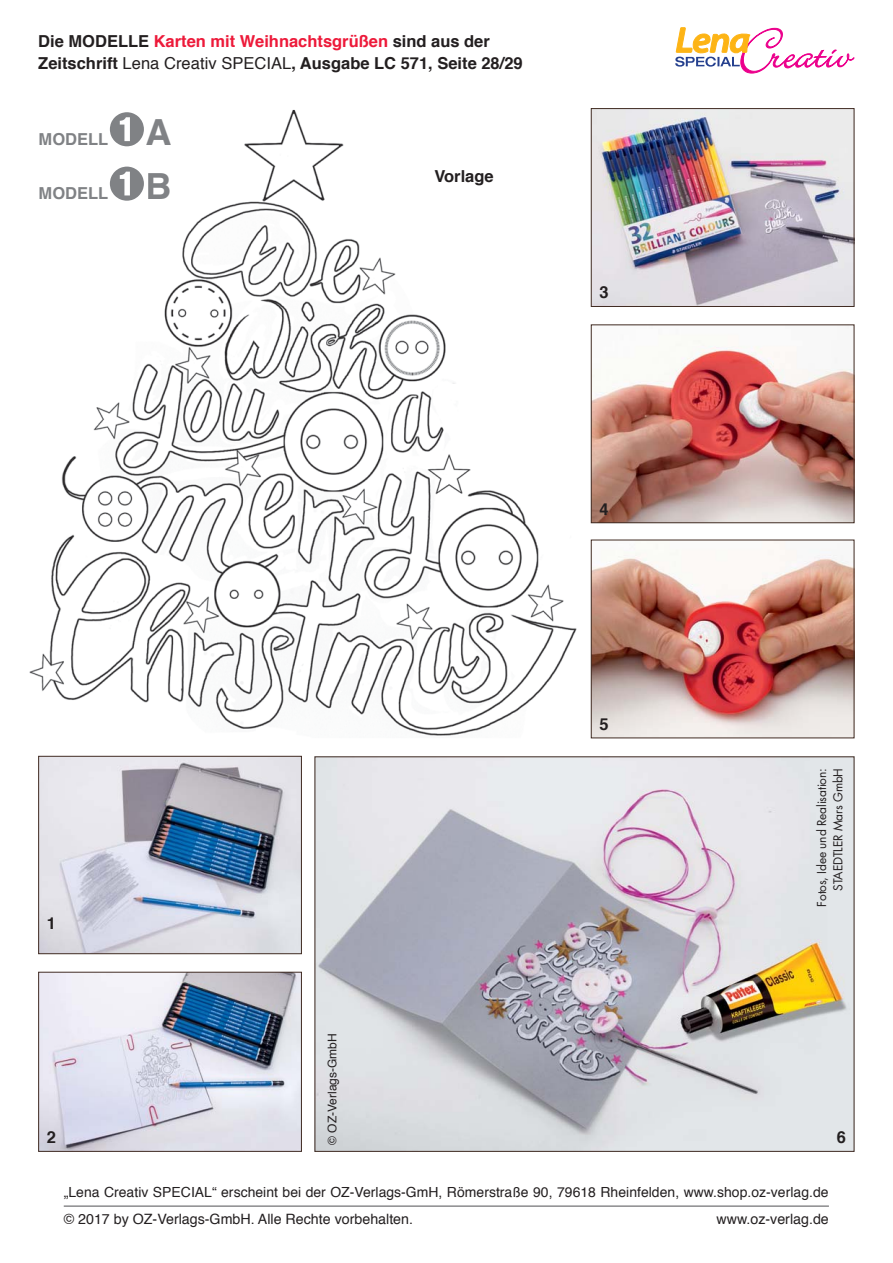
<style>
.page{position:relative;width:893px;height:1263px;background:#fff}
.page>*{position:absolute;margin:0;border:0;box-sizing:border-box;transform-origin:0 0}
.t1{font:700 16.5px/22.5px "Helvetica";color:#231f20}
.t2{font:700 16.5px "Helvetica";color:#808285}
.t3{font:14.25px "Helvetica";color:#231f20}
.t4{font:13.95px "Helvetica";letter-spacing:.005em;color:#231f20}
.t5{font:12px/16.5px "Futura Std";letter-spacing:-.015em;color:#231f20;text-align:right}
.t6{font:12px "Helvetica";color:#231f20}
.s1{color:#ed1a3a}
.s2{font-weight:400}
.s3{font-size:36px}
</style>
<div class="page">
<img style="left:29px;top:110px;width:592px;height:628px">
<img style="left:40px;top:132px;width:68px;height:13px">
<img style="left:110px;top:112px;width:34px;height:34px">
<img style="left:146px;top:119px;width:25px;height:26px">
<img style="left:40px;top:187px;width:68px;height:12px">
<img style="left:110px;top:167px;width:34px;height:34px">
<img style="left:148px;top:173px;width:22px;height:26px">
<img style="left:593px;top:110px;width:259px;height:195px">
<div style="left:591px;top:108px;width:263px;height:199px;border:1px solid #412c23"></div>
<img style="left:317px;top:758px;width:535px;height:392px">
<img style="left:593px;top:326px;width:259px;height:195px">
<div style="left:591px;top:324px;width:263px;height:199px;border:1px solid #412c23"></div>
<img style="left:593px;top:542px;width:259px;height:194px">
<img style="left:40px;top:758px;width:260px;height:194px">
<div style="left:38px;top:756px;width:264px;height:198px;border:1px solid #412c23"></div>
<img style="left:40px;top:974px;width:260px;height:176px">
<div style="left:38px;top:972px;width:264px;height:180px;border:1px solid #412c23"></div>
<hr style="left:64px;top:1206px;width:765px;height:1px;background:#6d6e70">
<svg style="left:675px;top:28px;width:179px;height:46px"></svg>
<p class="t1" style="left:38px;top:31px;width:486px">Die MODELLE <span class="s1">Karten mit Weihnachtsgrüßen</span> sind aus der<br>Zeitschrift <span class="s2">Lena Creativ SPECIAL</span>, Ausgabe LC 571, Seite 28/29</p>
<p class="t2" style="left:39px;top:132px;width:134px">MODELL <span class="s3">A</span></p>
<p class="t2" style="left:39px;top:186px;width:134px">MODELL <span class="s3">B</span></p>
<p class="t1" style="left:47px;top:913px;width:11px">1</p>
<p class="t1" style="left:47px;top:1128px;width:11px">2</p>
<p class="t1" style="left:434px;top:166px;width:61px">Vorlage</p>
<p class="t1" style="left:599px;top:283px;width:11px">3</p>
<p class="t1" style="left:599px;top:499px;width:11px">4</p>
<p class="t1" style="left:599px;top:714px;width:11px">5</p>
<p class="t6" style="left:327px;top:1145px;width:113px;rotate:-90deg">© OZ-Verlags-GmbH</p>
<p class="t5" style="left:814px;top:907px;width:140px;rotate:-90deg">Fotos, Idee und Realisation:<br>STAEDTLER Mars GmbH</p>
<p class="t1" style="left:837px;top:1128px;width:11px">6</p>
<p class="t4" style="left:64px;top:1186px;width:766px">„Lena Creativ SPECIAL“ erscheint bei der OZ-Verlags-GmH, Römerstraße 90, 79618 Rheinfelden, www.shop.oz-verlag.de</p>
<p class="t3" style="left:64px;top:1213px;width:351px">© 2017 by OZ-Verlags-GmbH. Alle Rechte vorbehalten.</p>
<p class="t3" style="left:716px;top:1213px;width:114px">www.oz-verlag.de</p>
</div>
